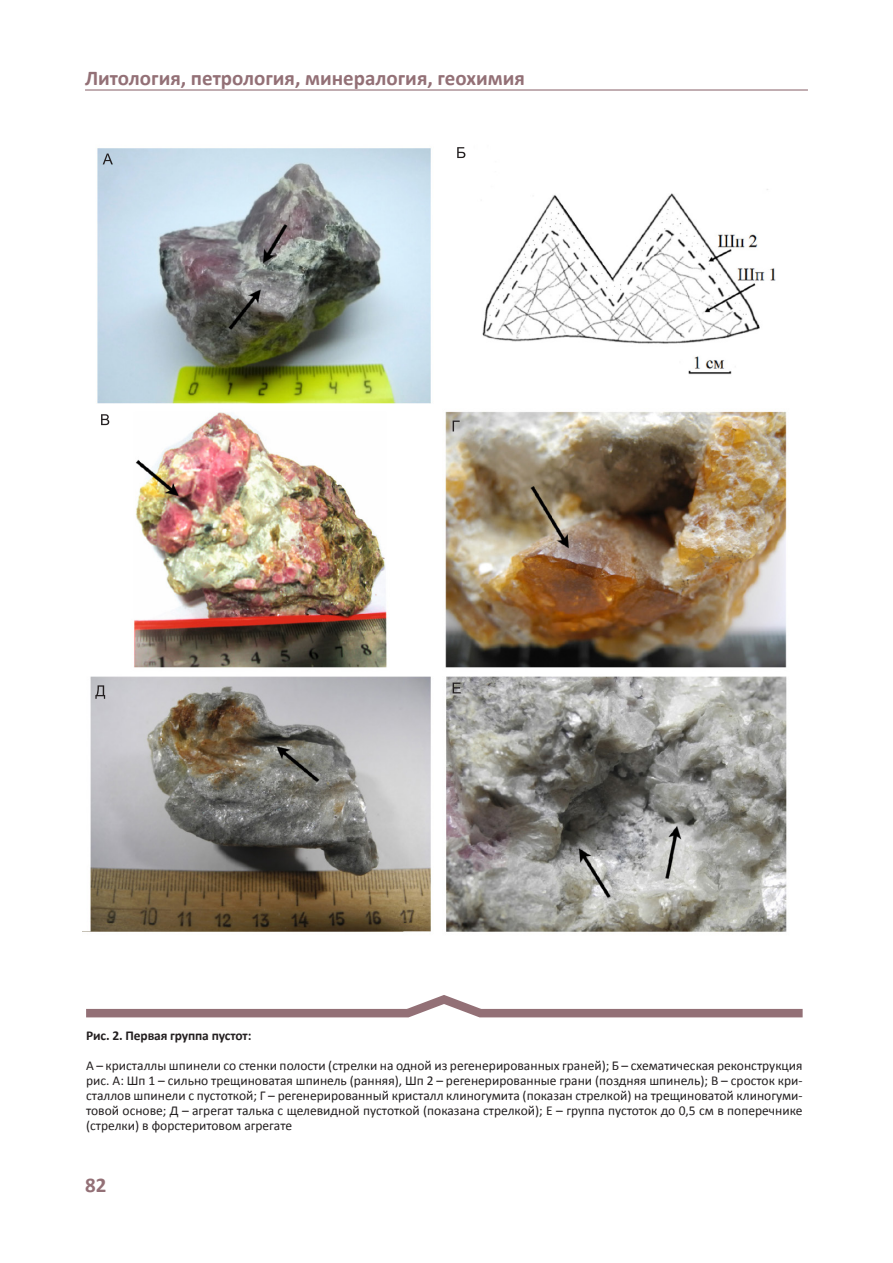
<style>
.page{position:relative;width:893px;height:1263px;background:#fff}
.page>*{position:absolute;margin:0;border:0;box-sizing:border-box;transform-origin:0 0}
.t1{font:700 21px "Calibri";color:#937076}
.подрисуночная_подпис{font:13.5px/15px "Calibri";color:#231f20;text-align:justify}
.подрисуночная_подпис-2{font:700 13.5px "Calibri";letter-spacing:-.01em;color:#231f20}
</style>
<div class="page">
<hr style="left:85px;top:89px;width:723px;height:2px;background:#937076">
<svg style="left:86px;top:995px;width:717px;height:23px"></svg>
<img style="left:82px;top:148px;width:705px;height:784px">
<svg style="left:457px;top:147px;width:8px;height:11px"></svg>
<svg style="left:101px;top:414px;width:8px;height:11px"></svg>
<svg style="left:103px;top:154px;width:10px;height:10px"></svg>
<svg style="left:453px;top:421px;width:7px;height:10px"></svg>
<svg style="left:95px;top:685px;width:10px;height:14px"></svg>
<svg style="left:453px;top:682px;width:8px;height:11px"></svg>
<h1 class="t1" style="left:85px;top:65px;width:441px">Литология, петрология, минералогия, геохимия</h1>
<p class="подрисуночная_подпис-2" style="left:86px;top:1027px;width:167px">Рис. 2. Первая группа пустот:</p>
<p class="подрисуночная_подпис" style="left:86px;top:1058px;width:718px">А – кристаллы шпинели со стенки полости (стрелки на одной из регенерированных граней); Б – схематическая реконструкция рис. А: Шп 1 – сильно трещиноватая шпинель (ранняя), Шп 2 – регенерированные грани (поздняя шпинель); В – сросток кри&shy;сталлов шпинели с пустоткой; Г – регенерированный кристалл клиногумита (показан стрелкой) на трещиноватой клиногуми&shy;товой основе; Д – агрегат талька с щелевидной пустоткой (показана стрелкой); Е – группа пустоток до 0,5 см в поперечнике (стрелки) в форстеритовом агрегате</p>
<h1 class="t1" style="left:85px;top:1171px;width:23px">82</h1>
</div>
